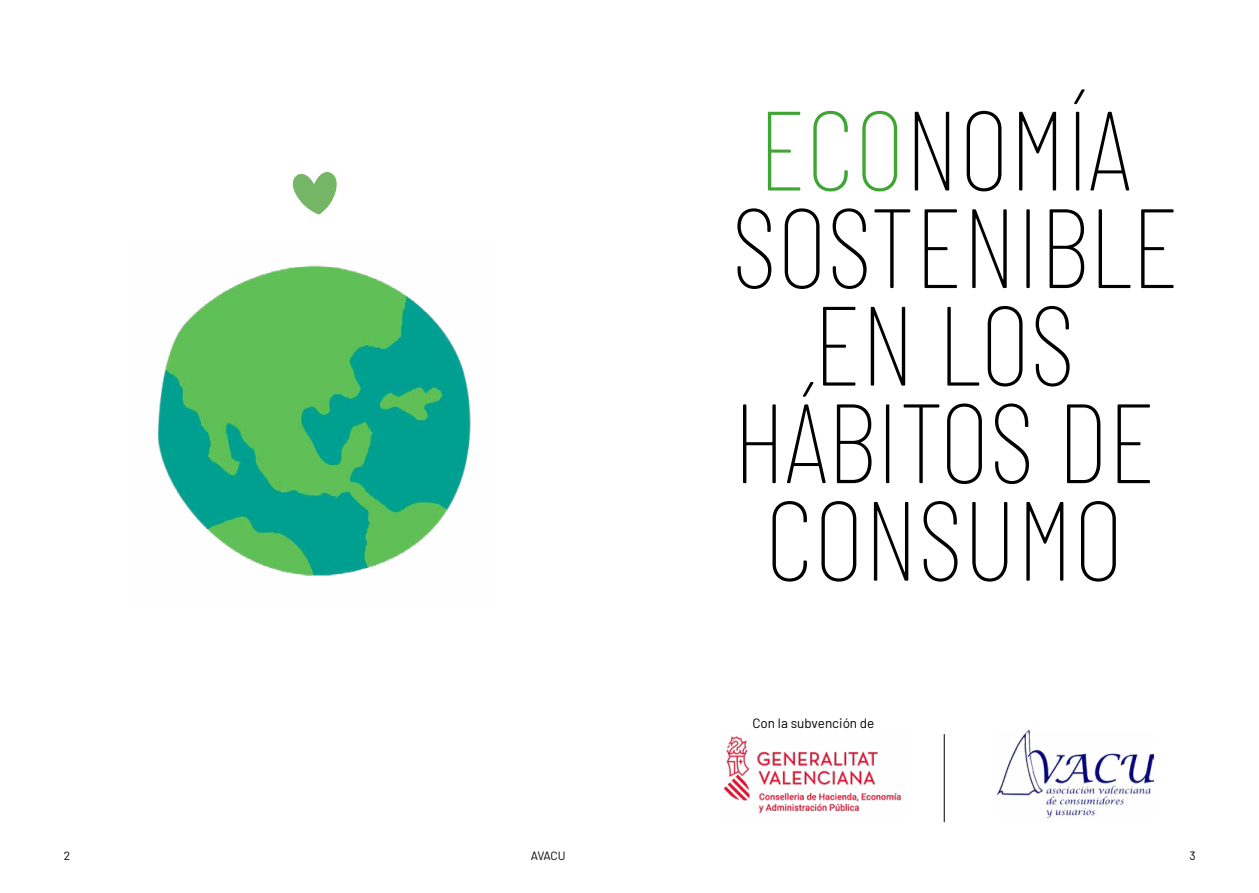
<style>
.page{position:relative;width:1259px;height:893px;background:#fff}
.page>*{position:absolute;margin:0;border:0;box-sizing:border-box;transform-origin:0 0}
.t1{font:100 112.5px/97.5px "Barlow Condensed";color:#000;text-align:center}
.t2{font:13.5px "Barlow";color:#000}
.t3{font:12px "Barlow";letter-spacing:-.03em;color:#000}
.s1{color:#3fa535}
</style>
<div class="page">
<img style="left:996px;top:730px;width:157px;height:87px">
<img style="left:723px;top:736px;width:178px;height:78px">
<img style="left:157px;top:265px;width:314px;height:311px">
<svg style="left:292px;top:172px;width:45px;height:43px"></svg>
<hr style="left:944px;top:734px;width:1px;height:88px;background:#000">
<p class="t1" style="left:732px;top:93px;width:448px"><span class="s1">ECO</span>NOMÍA<br>SOSTENIBLE<br>EN LOS<br>HÁBITOS DE<br>CONSUMO</p>
<p class="t2" style="left:752px;top:713px;width:123px">Con la subvención de</p>
<p class="t3" style="left:64px;top:847px;width:8px">2</p>
<p class="t3" style="left:531px;top:847px;width:36px">AVACU</p>
<p class="t3" style="left:1189px;top:847px;width:8px">3</p>
</div>
